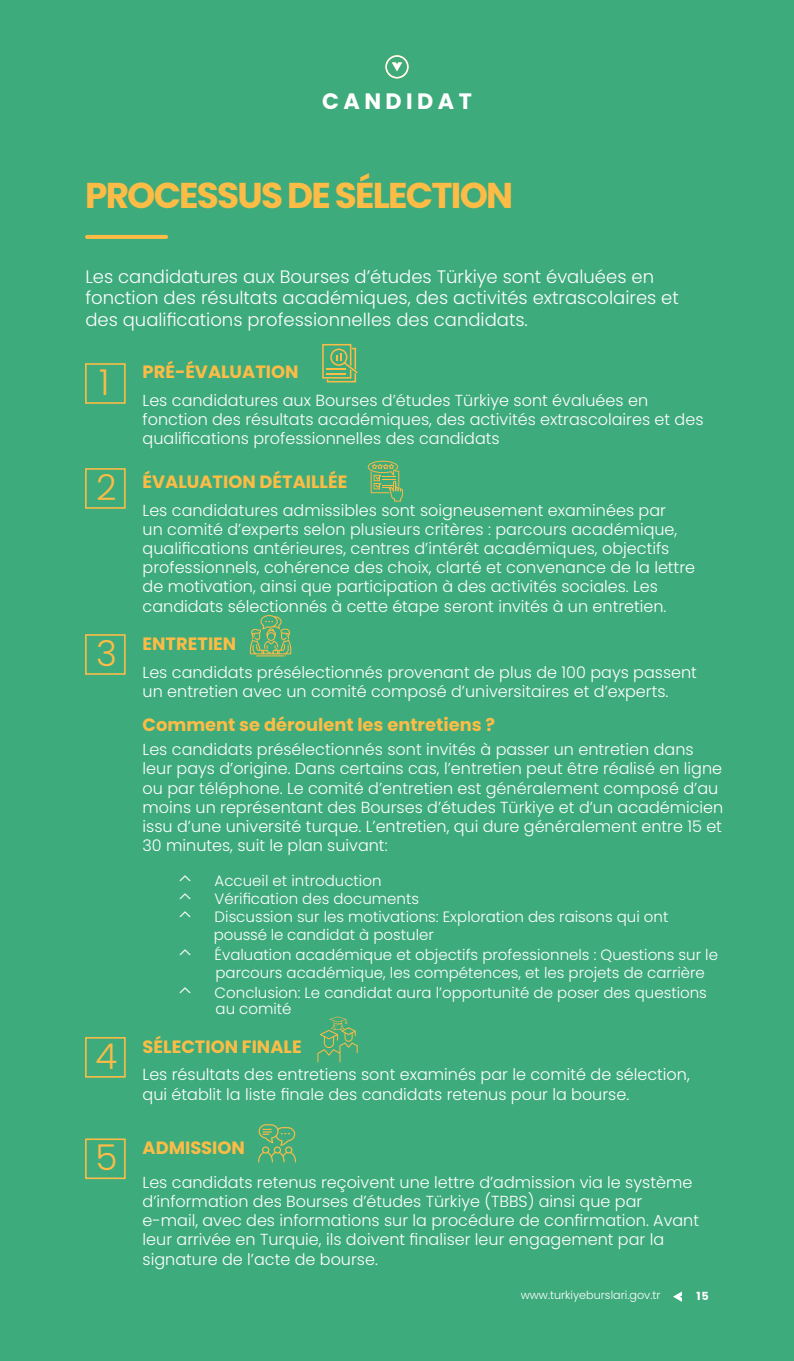
<style>
.page{position:relative;width:794px;height:1361px;background:#3eab7c}
.page>*{position:absolute;margin:0;border:0;box-sizing:border-box;transform-origin:0 0}
.t1{font:700 36px "Poppins";letter-spacing:-.05em;color:#fcbc46}
.t2{font:300 35.6px "Poppins";color:#fcbc46}
.t3{font:700 22.2px "Poppins";letter-spacing:.2em;color:#fff}
.t4{font:300 18px/21.6px "Poppins";color:#fff}
.t5{font:700 17.8px "Poppins";color:#fcbc46}
.t6{font:300 16px/19.2px "Poppins";color:#fff}
.t7{font:300 15px/18px "Poppins";color:#fff}
.t8{font:300 11.2px "Poppins";color:#fff}
.t9{font:700 11.2px "Poppins";color:#fff}
</style>
<div class="page">
<div style="left:85px;top:363px;width:41px;height:41px;border:2px solid #fcbc46"></div>
<div style="left:85px;top:468px;width:41px;height:41px;border:2px solid #fcbc46"></div>
<div style="left:85px;top:634px;width:41px;height:41px;border:2px solid #fcbc46"></div>
<div style="left:85px;top:1037px;width:41px;height:40px;border:2px solid #fcbc46"></div>
<svg style="left:87px;top:235px;width:79px;height:4px"></svg>
<svg style="left:322px;top:344px;width:36px;height:38px"></svg>
<svg style="left:368px;top:461px;width:35px;height:40px"></svg>
<svg style="left:250px;top:615px;width:41px;height:41px"></svg>
<svg style="left:317px;top:1016px;width:41px;height:46px"></svg>
<div style="left:85px;top:1138px;width:41px;height:41px;border:2px solid #fcbc46"></div>
<svg style="left:258px;top:1124px;width:38px;height:38px"></svg>
<svg style="left:385px;top:55px;width:23px;height:23px"></svg>
<svg style="left:673px;top:1291px;width:9px;height:11px"></svg>
<h3 class="t3" style="left:322px;top:89px;width:151px">CANDIDAT</h3>
<h1 class="t1" style="left:85px;top:174px;width:429px">PROCESSUS DE SÉLECTION</h1>
<p class="t4" style="left:85px;top:266px;width:595px">Les candidatures aux Bourses d’études Türkiye sont évaluées en fonction des résultats académiques, des activités extrascolaires et des qualifications professionnelles des candidats.</p>
<h2 class="t2" style="left:99px;top:362px;width:12px">1</h2>
<h2 class="t2" style="left:96px;top:467px;width:22px">2</h2>
<h2 class="t2" style="left:96px;top:633px;width:22px">3</h2>
<h2 class="t2" style="left:95px;top:1036px;width:23px">4</h2>
<h2 class="t2" style="left:95px;top:1137px;width:23px">5</h2>
<p class="t5" style="left:143px;top:361px;width:157px">PRÉ-ÉVALUATION</p>
<p class="t6" style="left:143px;top:391px;width:562px">Les candidatures aux Bourses d’études Türkiye sont évaluées en fonction des résultats académiques, des activités extrascolaires et des qualifications professionnelles des candidats</p>
<p class="t5" style="left:143px;top:471px;width:206px">ÉVALUATION DÉTAILLÉE</p>
<p class="t6" style="left:143px;top:500px;width:554px">Les candidatures admissibles sont soigneusement examinées par<br>un comité d’experts selon plusieurs critères : parcours académique, qualifications antérieures, centres d’intérêt académiques, objectifs professionnels, cohérence des choix, clarté et convenance de la lettre de motivation, ainsi que participation à des activités sociales. Les candidats sélectionnés à cette étape seront invités à un entretien.</p>
<p class="t5" style="left:143px;top:633px;width:95px">ENTRETIEN</p>
<p class="t6" style="left:143px;top:662px;width:556px">Les candidats présélectionnés provenant de plus de 100 pays passent un entretien avec un comité composé d’universitaires et d’experts.</p>
<p class="t5" style="left:143px;top:715px;width:354px">Comment se déroulent les entretiens ?</p>
<p class="t6" style="left:143px;top:740px;width:582px">Les candidats présélectionnés sont invités à passer un entretien dans leur pays d’origine. Dans certains cas, l’entretien peut être réalisé en ligne ou par téléphone. Le comité d’entretien est généralement composé d’au moins un représentant des Bourses d’études Türkiye et d’un académicien issu d’une université turque. L’entretien, qui dure généralement entre 15 et 30 minutes, suit le plan suivant:</p>
<p class="t7" style="left:214px;top:872px;width:456px">Accueil et introduction<br>Vérification des documents<br>Discussion sur les motivations: Exploration des raisons qui ont poussé le candidat à postuler</p>
<p class="t7" style="left:215px;top:946px;width:505px">Évaluation académique et objectifs professionnels : Questions sur le parcours académique, les compétences, et les projets de carrière</p>
<p class="t7" style="left:215px;top:985px;width:494px;line-height:16px">Conclusion: Le candidat aura l’opportunité de poser des questions au comité</p>
<p class="t5" style="left:143px;top:1036px;width:160px">SÉLECTION FINALE</p>
<p class="t6" style="left:143px;top:1065px;width:548px">Les résultats des entretiens sont examinés par le comité de sélection, qui établit la liste finale des candidats retenus pour la bourse.</p>
<p class="t5" style="left:143px;top:1137px;width:104px">ADMISSION</p>
<p class="t6" style="left:143px;top:1172px;width:558px">Les candidats retenus reçoivent une lettre d’admission via le système d’information des Bourses d’études Türkiye (TBBS) ainsi que par e-mail, avec des informations sur la procédure de confirmation. Avant leur arrivée en Turquie, ils doivent finaliser leur engagement par la signature de l’acte de bourse.</p>
<p class="t8" style="left:520px;top:1289px;width:141px">www.turkiyeburslari.gov.tr</p>
<p class="t9" style="left:696px;top:1289px;width:14px">15</p>
</div>
